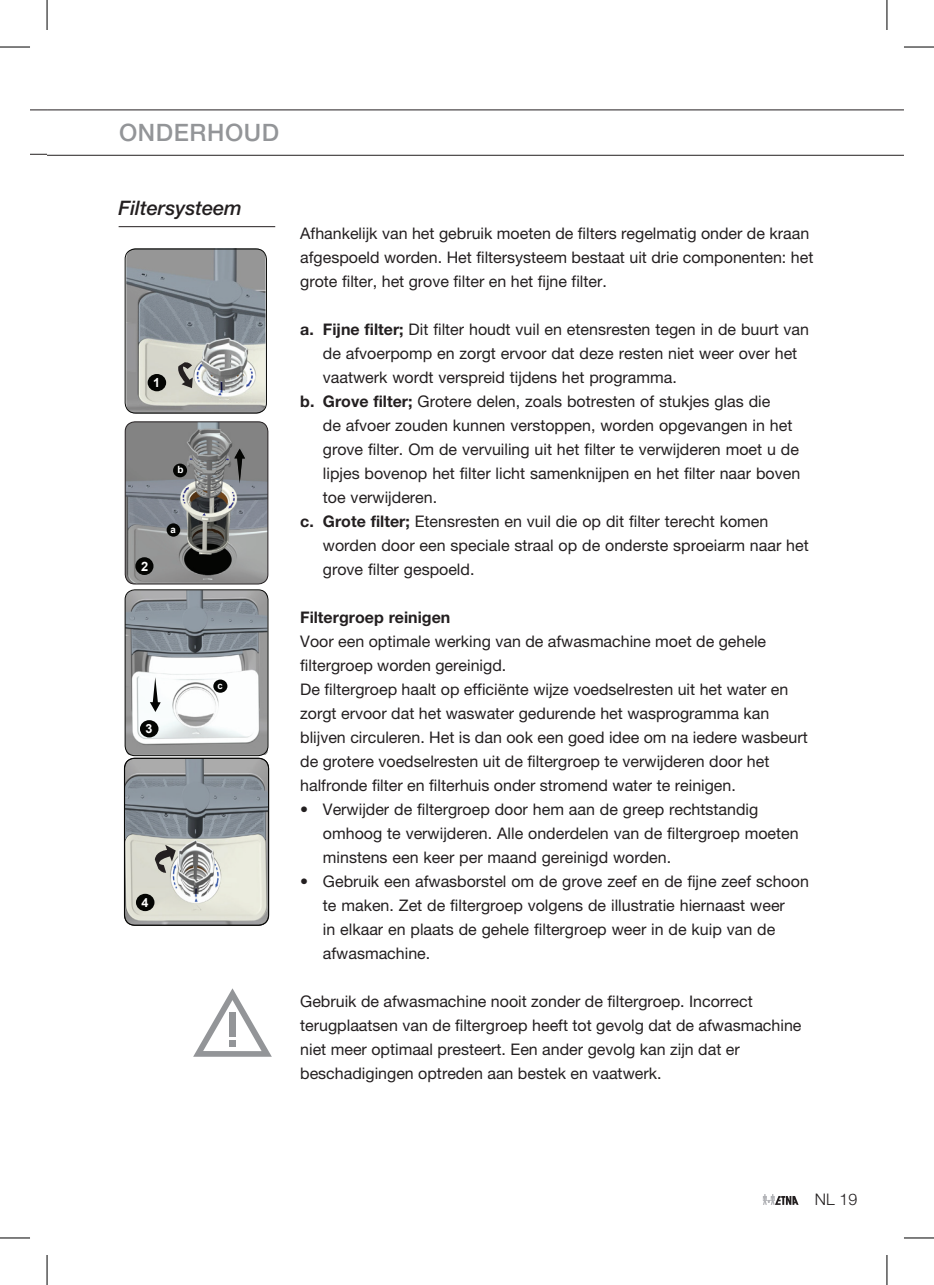
<style>
.page{position:relative;width:934px;height:1285px;background:#fff}
.page>*{position:absolute;margin:0;border:0;box-sizing:border-box;transform-origin:0 0}
.Hoofdkop{font:500 24px "Helvetica Neue";letter-spacing:.025em;color:#939598}
.Kop_met_lijn{font:italic 500 20px "Helvetica Neue";color:#231f20}
.Platte_tekst{font:16px/24px "Helvetica Neue";color:#231f20}
.Tussenkopje{font:700 16px "Helvetica Neue";color:#231f20}
.t1{font:300 16px "Helvetica Neue";color:#231f20}
.t2{font:700 12.8px "Arial";color:#fff}
.t3{font:700 12.6px "Arial";color:#fff}
.t4{font:700 10px "Arial";color:#fff}
.t5{font:700 9.6px "Arial";color:#fff}
.s1{font-weight:700}
</style>
<div class="page">
<svg style="left:30px;top:109px;width:17px;height:1px"></svg>
<svg style="left:30px;top:154px;width:17px;height:1px"></svg>
<hr style="left:47px;top:109px;width:856px;height:1px;background:#231f20">
<hr style="left:47px;top:155px;width:856px;height:1px;background:#231f20">
<svg style="left:762px;top:1194px;width:36px;height:10px"></svg>
<hr style="left:119px;top:226px;width:156px;height:1px;background:#231f20">
<svg style="left:193px;top:988px;width:79px;height:68px"></svg>
<div style="left:229px;top:1012px;width:6px;height:24px;background:#939598"></div>
<div style="left:229px;top:1040px;width:6px;height:7px;background:#939598"></div>
<img style="left:125px;top:422px;width:143px;height:162px">
<div style="left:125px;top:421px;width:143px;height:163px;border:1px solid #221d1f;border-radius:10px"></div>
<div style="left:135px;top:557px;width:18px;height:18px;background:#040503;border-radius:50%"></div>
<div style="left:173px;top:463px;width:14px;height:14px;background:#040503;border-radius:50%"></div>
<div style="left:166px;top:523px;width:14px;height:13px;background:#040503;border-radius:50%"></div>
<svg style="left:234px;top:449px;width:11px;height:34px"></svg>
<img style="left:126px;top:250px;width:139px;height:164px">
<div style="left:125px;top:248px;width:142px;height:165px;border:1px solid #040503;border-radius:10px"></div>
<img style="left:124px;top:758px;width:144px;height:167px">
<div style="left:124px;top:758px;width:145px;height:167px;border:1px solid #040503;border-radius:10px"></div>
<img style="left:125px;top:590px;width:142px;height:165px">
<div style="left:125px;top:589px;width:143px;height:167px;border:1px solid #040503;border-radius:10px"></div>
<div style="left:147px;top:374px;width:19px;height:17px;background:#040503;border-radius:50%"></div>
<div style="left:140px;top:720px;width:18px;height:17px;background:#040503;border-radius:50%"></div>
<div style="left:136px;top:893px;width:18px;height:18px;background:#040503;border-radius:50%"></div>
<div style="left:213px;top:679px;width:14px;height:14px;background:#040503;border-radius:50%"></div>
<svg style="left:155px;top:844px;width:21px;height:29px"></svg>
<svg style="left:150px;top:677px;width:11px;height:35px"></svg>
<svg style="left:176px;top:361px;width:17px;height:27px"></svg>
<hr style="left:0;top:47px;width:30px;height:1px;background:#000">
<hr style="left:903px;top:47px;width:30px;height:1px;background:#000">
<hr style="left:0;top:1237px;width:30px;height:1px;background:#000">
<hr style="left:903px;top:1237px;width:30px;height:1px;background:#000">
<hr style="left:47px;top:0;width:1px;height:30px;background:#000">
<hr style="left:47px;top:1255px;width:1px;height:30px;background:#000">
<hr style="left:886px;top:0;width:1px;height:30px;background:#000">
<hr style="left:886px;top:1255px;width:1px;height:30px;background:#000">
<p class="Hoofdkop" style="left:119px;top:119px;width:161px">ONDERHOUD</p>
<p class="Kop_met_lijn" style="left:119px;top:196px;width:125px">Filtersysteem</p>
<p class="t3" style="left:153px;top:374px;width:8px">1</p>
<p class="t2" style="left:141px;top:557px;width:9px">2</p>
<p class="t4" style="left:177px;top:463px;width:8px">b</p>
<p class="t5" style="left:170px;top:523px;width:7px">a</p>
<p class="t3" style="left:145px;top:720px;width:8px">3</p>
<p class="t5" style="left:217px;top:679px;width:7px">c</p>
<p class="t3" style="left:141px;top:894px;width:8px">4</p>
<p class="Platte_tekst" style="left:300px;top:221px;width:514px">Afhankelijk van het gebruik moeten de filters regelmatig onder de kraan afgespoeld worden. Het filtersysteem bestaat uit drie componenten: het grote filter, het grove filter en het fijne filter.</p>
<p class="Platte_tekst" style="left:323px;top:317px;width:487px;text-indent:-23px"><span class="s1">a. Fijne filter;</span> Dit filter houdt vuil en etensresten tegen in de buurt van de afvoerpomp en zorgt ervoor dat deze resten niet weer over het vaatwerk wordt verspreid tijdens het programma.</p>
<p class="Platte_tekst" style="left:323px;top:389px;width:478px;text-indent:-23px"><span class="s1">b. Grove filter;</span> Grotere delen, zoals botresten of stukjes glas die<br>de afvoer zouden kunnen verstoppen, worden opgevangen in het grove filter. Om de vervuiling uit het filter te verwijderen moet u de lipjes bovenop het filter licht samenknijpen en het filter naar boven toe verwijderen.</p>
<p class="Platte_tekst" style="left:323px;top:509px;width:487px;text-indent:-23px"><span class="s1">c. Grote filter;</span> Etensresten en vuil die op dit filter terecht komen worden door een speciale straal op de onderste sproeiarm naar het grove filter gespoeld.</p>
<p class="Tussenkopje" style="left:300px;top:607px;width:152px">Filtergroep reinigen</p>
<p class="Platte_tekst" style="left:300px;top:629px;width:467px">Voor een optimale werking van de afwasmachine moet de gehele filtergroep worden gereinigd.</p>
<p class="Platte_tekst" style="left:300px;top:677px;width:509px">De filtergroep haalt op efficiënte wijze voedselresten uit het water en zorgt ervoor dat het waswater gedurende het wasprogramma kan blijven circuleren. Het is dan ook een goed idee om na iedere wasbeurt de grotere voedselresten uit de filtergroep te verwijderen door het halfronde filter en filterhuis onder stromend water te reinigen.</p>
<p class="Platte_tekst" style="left:323px;top:797px;width:477px;text-indent:-23px">• Verwijder de filtergroep door hem aan de greep rechtstandig omhoog te verwijderen. Alle onderdelen van de filtergroep moeten minstens een keer per maand gereinigd worden.</p>
<p class="Platte_tekst" style="left:323px;top:869px;width:487px;text-indent:-23px">• Gebruik een afwasborstel om de grove zeef en de fijne zeef schoon te maken. Zet de filtergroep volgens de illustratie hiernaast weer<br>in elkaar en plaats de gehele filtergroep weer in de kuip van de afwasmachine.</p>
<p class="Platte_tekst" style="left:300px;top:989px;width:502px">Gebruik de afwasmachine nooit zonder de filtergroep. Incorrect terugplaatsen van de filtergroep heeft tot gevolg dat de afwasmachine niet meer optimaal presteert. Een ander gevolg kan zijn dat er beschadigingen optreden aan bestek en vaatwerk.</p>
<p class="t1" style="left:814px;top:1189px;width:44px">NL 19</p>
</div>
